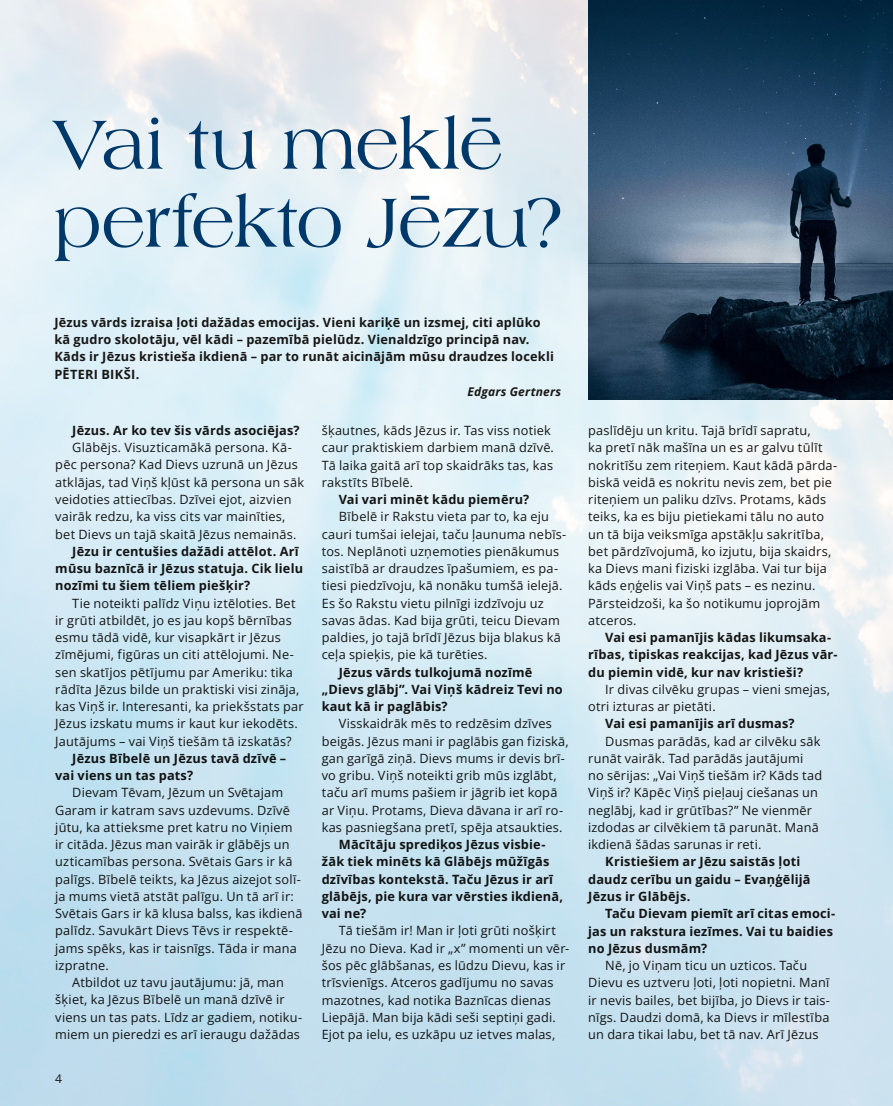
<style>
.page{position:relative;width:893px;height:1106px;background:#fff}
.page>*{position:absolute;margin:0;border:0;box-sizing:border-box;transform-origin:0 0}
.t1{font:73.5px/78px "Americana TL";letter-spacing:-.015em;color:#003969}
.t2{font:12.75px/17.2px "Open Sans";letter-spacing:.015em;color:#181716}
.t3{font:700 12.75px/17.2px "Open Sans";letter-spacing:.015em;color:#181716}
.t4{font:italic 700 12px "Open Sans";letter-spacing:.015em;color:#181716}
.t5{font:12px "Open Sans";color:#181716}
</style>
<div class="page">
<img style="left:588px;top:0;width:305px;height:400px">
<h1 class="t1" style="left:54px;top:104px;width:511px">Vai tu meklē perfekto Jēzu?</h1>
<p class="t3" style="left:54px;top:313px;width:501px">Jēzus vārds izraisa ļoti dažādas emocijas. Vieni kariķē un izsmej, citi aplūko kā gudro skolotāju, vēl kādi – pazemībā pielūdz. Vienaldzīgo principā nav.<br>Kāds ir Jēzus kristieša ikdienā – par to runāt aicinājām mūsu draudzes locekli PĒTERI BIKŠI.</p>
<p class="t4" style="left:468px;top:383px;width:95px">Edgars Gertners</p>
<p class="t3" style="left:72px;top:421px;width:229px">Jēzus. Ar ko tev šis vārds asociējas?</p>
<p class="t2" style="left:55px;top:438px;width:250px;text-indent:17px">Glābējs. Visuzticamākā persona. Kā&shy;pēc persona? Kad Dievs uzrunā un Jēzus atklājas, tad Viņš kļūst kā persona un sāk veidoties attiecības. Dzīvei ejot, aizvien vairāk redzu, ka viss cits var mainīties, bet Dievs un tajā skaitā Jēzus nemainās.</p>
<p class="t3" style="left:55px;top:542px;width:249px;text-indent:17px">Jēzu ir centušies dažādi attēlot. Arī mūsu baznīcā ir Jēzus statuja. Cik lielu nozīmi tu šiem tēliem piešķir?</p>
<p class="t2" style="left:55px;top:594px;width:250px;text-indent:17px">Tie noteikti palīdz Viņu iztēloties. Bet ir grūti atbildēt, jo es jau kopš bērnības esmu tādā vidē, kur visapkārt ir Jēzus zīmējumi, figūras un citi attēlojumi. Ne&shy;sen skatījos pētījumu par Ameriku: tika rādīta Jēzus bilde un praktiski visi zināja, kas Viņš ir. Interesanti, ka priekšstats par Jēzus izskatu mums ir kaut kur iekodēts.<br>Jautājums – vai Viņš tiešām tā izskatās?</p>
<p class="t3" style="left:55px;top:749px;width:233px;text-indent:17px">Jēzus Bībelē un Jēzus tavā dzīvē – vai viens un tas pats?</p>
<p class="t2" style="left:55px;top:783px;width:249px;text-indent:17px">Dievam Tēvam, Jēzum un Svētajam Garam ir katram savs uzdevums. Dzīvē jūtu, ka attieksme pret katru no Viņiem ir citāda. Jēzus man vairāk ir glābējs un uzticamības persona. Svētais Gars ir kā palīgs. Bībelē teikts, ka Jēzus aizejot solī&shy;ja mums vietā atstāt palīgu. Un tā arī ir:<br>Svētais Gars ir kā klusa balss, kas ikdienā palīdz. Savukārt Dievs Tēvs ir respektē&shy;jams spēks, kas ir taisnīgs. Tāda ir mana izpratne.</p>
<p class="t2" style="left:55px;top:973px;width:248px;text-indent:17px">Atbildot uz tavu jautājumu: jā, man šķiet, ka Jēzus Bībelē un manā dzīvē ir viens un tas pats. Līdz ar gadiem, notiku&shy;miem un pieredzi es arī ieraugu dažādas</p>
<p class="t5" style="left:55px;top:1070px;width:8px">4</p>
<p class="t2" style="left:322px;top:421px;width:234px">šķautnes, kāds Jēzus ir. Tas viss notiek caur praktiskiem darbiem manā dzīvē.<br>Tā laika gaitā arī top skaidrāks tas, kas rakstīts Bībelē.</p>
<p class="t3" style="left:339px;top:490px;width:192px">Vai vari minēt kādu piemēru?</p>
<p class="t2" style="left:322px;top:507px;width:246px;text-indent:17px">Bībelē ir Rakstu vieta par to, ka eju cauri tumšai ielejai, taču ļaunuma nebīs&shy;tos. Neplānoti uzņemoties pienākumus saistībā ar draudzes īpašumiem, es pa&shy;tiesi piedzīvoju, kā nonāku tumšā ielejā.<br>Es šo Rakstu vietu pilnīgi izdzīvoju uz savas ādas. Kad bija grūti, teicu Dievam paldies, jo tajā brīdī Jēzus bija blakus kā ceļa spieķis, pie kā turēties.</p>
<p class="t3" style="left:322px;top:663px;width:243px;text-indent:17px">Jēzus vārds tulkojumā nozīmē „Dievs glābj”. Vai Viņš kādreiz Tevi no kaut kā ir paglābis?</p>
<p class="t2" style="left:322px;top:714px;width:249px;text-indent:17px">Visskaidrāk mēs to redzēsim dzīves beigās. Jēzus mani ir paglābis gan fiziskā, gan garīgā ziņā. Dievs mums ir devis brī&shy;vo gribu. Viņš noteikti grib mūs izglābt, taču arī mums pašiem ir jāgrib iet kopā ar Viņu. Protams, Dieva dāvana ir arī ro&shy;kas pasniegšana pretī, spēja atsaukties.</p>
<p class="t3" style="left:322px;top:835px;width:243px;text-indent:17px">Mācītāju sprediķos Jēzus visbie&shy;žāk tiek minēts kā Glābējs mūžīgās dzīvības kontekstā. Taču Jēzus ir arī glābējs, pie kura var vērsties ikdienā, vai ne?</p>
<p class="t2" style="left:322px;top:922px;width:249px;text-indent:17px">Tā tiešām ir! Man ir ļoti grūti nošķirt Jēzu no Dieva. Kad ir „x” momenti un vēr&shy;šos pēc glābšanas, es lūdzu Dievu, kas ir trīsvienīgs. Atceros gadījumu no savas mazotnes, kad notika Baznīcas dienas Liepājā. Man bija kādi seši septiņi gadi.<br>Ejot pa ielu, es uzkāpu uz ietves malas,</p>
<p class="t2" style="left:588px;top:421px;width:250px">paslīdēju un kritu. Tajā brīdī sapratu,<br>ka pretī nāk mašīna un es ar galvu tūlīt nokritīšu zem riteņiem. Kaut kādā pārda&shy;biskā veidā es nokritu nevis zem, bet pie riteņiem un paliku dzīvs. Protams, kāds teiks, ka es biju pietiekami tālu no auto un tā bija veiksmīga apstākļu sakritība, bet pārdzīvojumā, ko izjutu, bija skaidrs, ka Dievs mani fiziski izglāba. Vai tur bija kāds eņģelis vai Viņš pats – es nezinu.<br>Pārsteidzoši, ka šo notikumu joprojām atceros.</p>
<p class="t3" style="left:588px;top:628px;width:251px;text-indent:17px">Vai esi pamanījis kādas likumsaka&shy;rības, tipiskas reakcijas, kad Jēzus vār&shy;du piemin vidē, kur nav kristieši?</p>
<p class="t2" style="left:588px;top:680px;width:243px;text-indent:17px">Ir divas cilvēku grupas – vieni smejas, otri izturas ar pietāti.</p>
<p class="t3" style="left:605px;top:715px;width:191px">Vai esi pamanījis arī dusmas?</p>
<p class="t2" style="left:588px;top:732px;width:235px;text-indent:17px">Dusmas parādās, kad ar cilvēku sāk runāt vairāk. Tad parādās jautājumi<br>no sērijas: „Vai Viņš tiešām ir? Kāds tad Viņš ir? Kāpēc Viņš pieļauj ciešanas un neglābj, kad ir grūtības?” Ne vienmēr izdodas ar cilvēkiem tā parunāt. Manā ikdienā šādas sarunas ir reti.</p>
<p class="t3" style="left:588px;top:853px;width:224px;text-indent:17px">Kristiešiem ar Jēzu saistās ļoti daudz cerību un gaidu – Evaņģēlijā<br>Jēzus ir Glābējs.</p>
<p class="t3" style="left:588px;top:904px;width:249px;text-indent:17px">Taču Dievam piemīt arī citas emoci&shy;jas un rakstura iezīmes. Vai tu baidies no Jēzus dusmām?</p>
<p class="t2" style="left:588px;top:956px;width:243px;text-indent:17px">Nē, jo Viņam ticu un uzticos. Taču Dievu es uztveru ļoti, ļoti nopietni. Manī ir nevis bailes, bet bijība, jo Dievs ir tais&shy;nīgs. Daudzi domā, ka Dievs ir mīlestība un dara tikai labu, bet tā nav. Arī Jēzus</p>
</div>
